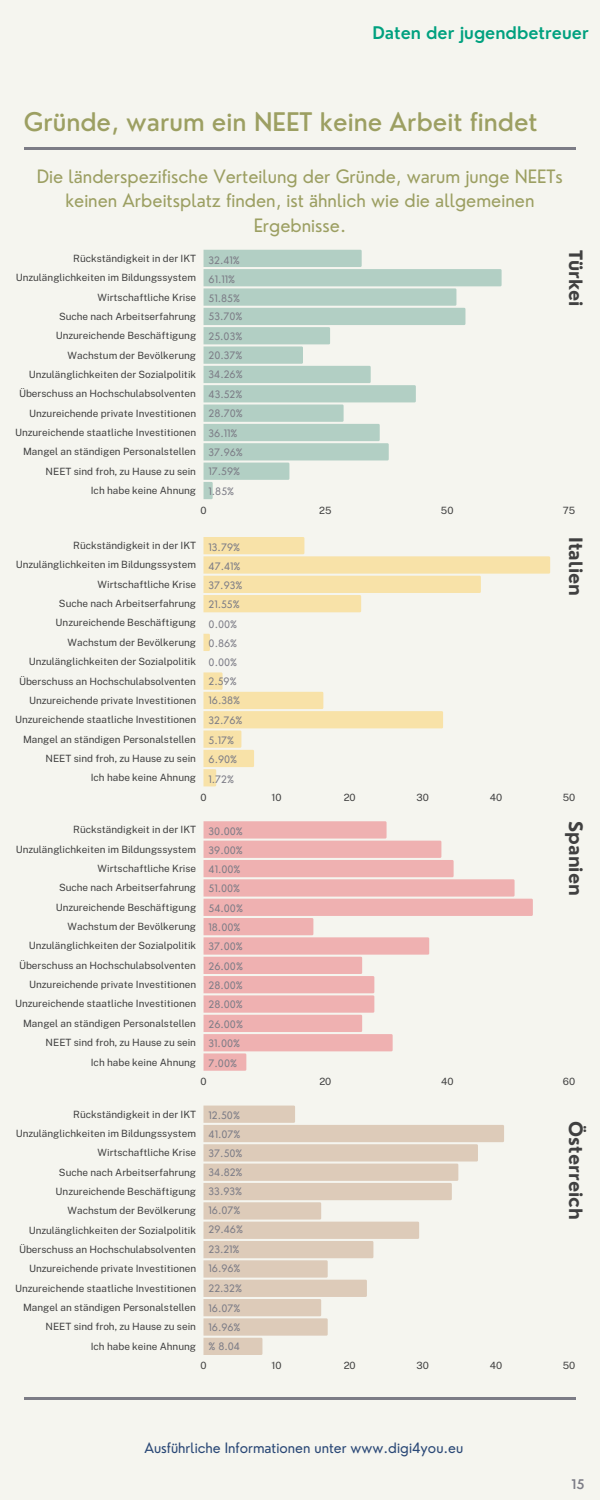
<style>
.page{position:relative;width:600px;height:1500px;background:#f5f5ef}
.page>*{position:absolute;margin:0;border:0;box-sizing:border-box;transform-origin:0 0}
.t1{font:500 25px "Nourd";color:#9c9f62}
.t2{font:18px/24.8px "Nourd";color:#9c9f62;text-align:center}
.t3{font:700 18px "Nourd";color:#404040}
.t4{font:600 17px "Nourd";color:#00a17f}
.t5{font:14px "Nourd";color:#2a4876}
.t6{font:600 13px "Nourd";color:#7c7c86}
.t7{font:10px/19.3px "Public Sans";color:#404040;text-align:right}
.t8{font:10px/19.4px "Nourd";color:#7c7c86}
</style>
<div class="page">
<hr style="left:24px;top:147px;width:552px;height:2px;background:#7c7c86">
<hr style="left:24px;top:1398px;width:552px;height:2px;background:#7c7c86">
<svg style="left:204px;top:250px;width:298px;height:249px"></svg>
<svg style="left:203px;top:537px;width:347px;height:75px"></svg>
<svg style="left:203px;top:634px;width:7px;height:17px"></svg>
<svg style="left:203px;top:672px;width:240px;height:114px"></svg>
<svg style="left:204px;top:821px;width:329px;height:250px"></svg>
<svg style="left:203px;top:1106px;width:301px;height:249px"></svg>
<h3 class="t4" style="left:372px;top:22px;width:218px">Daten der jugendbetreuer</h3>
<h1 class="t1" style="left:24px;top:106px;width:515px">Gründe, warum ein NEET keine Arbeit findet</h1>
<h2 class="t2" style="left:37px;top:163px;width:528px">Die länderspezifische Verteilung der Gründe, warum junge NEETs keinen Arbeitsplatz finden, ist ähnlich wie die allgemeinen<br>Ergebnisse.</h2>
<p class="t7" style="left:15px;top:249px;width:183px">Rückständigkeit i n der IKT<br>Unzulänglichkeiten i m Bi ldungssystem<br>Wi rtschaftliche Krise<br>Suche nach Arbeitserfahrung<br>Unzureichende Beschäftigung<br>Wachstum der Bevölkerung<br>Unzulänglichkeiten der Sozialpoliti k<br>Überschuss an Hochschulabsolventen<br>Unzureichende private Investitionen<br>Unzureichende staatliche Investitionen<br>Mangel an ständigen Personalstellen<br>NEET si nd froh, zu Hause zu sei n<br>Ich habe keine Ahnung</p>
<p class="t8" style="left:209px;top:251px;width:35px;line-height:18.9px">32.41%<br>61.11%<br>51.85%<br>53.70%</p>
<p class="t8" style="left:209px;top:327px;width:36px">25.03%<br>20.37%<br>34.26%<br>43.52%<br>28.70%<br>36.11%<br>37.96%<br>17.59%<br>1.85%</p>
<h2 class="t3" style="left:587px;top:250px;width:56px;rotate:90deg">Türkei</h2>
<p class="t7" style="left:200px;top:500px;width:8px">0</p>
<p class="t7" style="left:319px;top:500px;width:14px">25</p>
<p class="t7" style="left:441px;top:500px;width:14px">50</p>
<p class="t7" style="left:563px;top:500px;width:14px">75</p>
<p class="t7" style="left:15px;top:536px;width:183px">Rückständigkeit i n der IKT<br>Unzulänglichkeiten i m Bi ldungssystem<br>Wi rtschaftliche Krise<br>Suche nach Arbeitserfahrung<br>Unzureichende Beschäftigung<br>Wachstum der Bevölkerung<br>Unzulänglichkeiten der Sozialpoliti k<br>Überschuss an Hochschulabsolventen<br>Unzureichende private Investitionen<br>Unzureichende staatliche Investitionen<br>Mangel an ständigen Personalstellen<br>NEET si nd froh, zu Hause zu sei n<br>Ich habe keine Ahnung</p>
<p class="t8" style="left:209px;top:538px;width:35px;line-height:18.9px">13.79%<br>47.41%<br>37.93%<br>21.55%</p>
<p class="t8" style="left:209px;top:614px;width:35px">0.00%<br>0.86%<br>0.00%<br>2.59%<br>16.38%<br>32.76%<br>5.17%<br>6.90%<br>1.72%</p>
<h2 class="t3" style="left:587px;top:537px;width:60px;rotate:90deg">Italien</h2>
<p class="t7" style="left:200px;top:788px;width:8px">0</p>
<p class="t7" style="left:272px;top:788px;width:12px">10</p>
<p class="t7" style="left:344px;top:788px;width:14px">20</p>
<p class="t7" style="left:417px;top:788px;width:14px">30</p>
<p class="t7" style="left:490px;top:788px;width:14px">40</p>
<p class="t7" style="left:563px;top:788px;width:14px">50</p>
<p class="t7" style="left:15px;top:820px;width:183px">Rückständigkeit i n der IKT<br>Unzulänglichkeiten i m Bi ldungssystem<br>Wi rtschaftliche Krise<br>Suche nach Arbeitserfahrung<br>Unzureichende Beschäftigung<br>Wachstum der Bevölkerung<br>Unzulänglichkeiten der Sozialpoliti k<br>Überschuss an Hochschulabsolventen<br>Unzureichende private Investitionen<br>Unzureichende staatliche Investitionen<br>Mangel an ständigen Personalstellen<br>NEET si nd froh, zu Hause zu sei n<br>Ich habe keine Ahnung</p>
<p class="t8" style="left:209px;top:822px;width:36px;line-height:18.9px">30.00%<br>39.00%<br>41.00%<br>51.00%</p>
<p class="t8" style="left:209px;top:898px;width:36px">54.00%<br>18.00%<br>37.00%<br>26.00%<br>28.00%<br>28.00%<br>26.00%<br>31.00%<br>7.00%</p>
<h2 class="t3" style="left:587px;top:821px;width:76px;rotate:90deg">Spanien</h2>
<p class="t7" style="left:200px;top:1072px;width:8px">0</p>
<p class="t7" style="left:319px;top:1072px;width:14px">20</p>
<p class="t7" style="left:441px;top:1072px;width:14px">40</p>
<p class="t7" style="left:563px;top:1072px;width:14px">60</p>
<p class="t7" style="left:15px;top:1104px;width:183px">Rückständigkeit i n der IKT<br>Unzulänglichkeiten i m Bi ldungssystem<br>Wi rtschaftliche Krise<br>Suche nach Arbeitserfahrung<br>Unzureichende Beschäftigung<br>Wachstum der Bevölkerung<br>Unzulänglichkeiten der Sozialpoliti k<br>Überschuss an Hochschulabsolventen<br>Unzureichende private Investitionen<br>Unzureichende staatliche Investitionen<br>Mangel an ständigen Personalstellen<br>NEET si nd froh, zu Hause zu sei n<br>Ich habe keine Ahnung</p>
<p class="t8" style="left:209px;top:1105px;width:33px">12.50%</p>
<p class="t8" style="left:209px;top:1144px;width:36px;line-height:18.7px">37.50%<br>34.82%</p>
<p class="t8" style="left:209px;top:1182px;width:36px">33.93%<br>16.07%<br>29.46%<br>23.21%<br>16.96%<br>22.32%<br>16.07%<br>16.96% % 8.04</p>
<p class="t8" style="left:209px;top:1124px;width:33px">41.07%</p>
<h2 class="t3" style="left:587px;top:1121px;width:100px;rotate:90deg">Österreich</h2>
<p class="t7" style="left:200px;top:1356px;width:8px">0</p>
<p class="t7" style="left:272px;top:1356px;width:12px">10</p>
<p class="t7" style="left:344px;top:1356px;width:14px">20</p>
<p class="t7" style="left:417px;top:1356px;width:14px">30</p>
<p class="t7" style="left:490px;top:1356px;width:14px">40</p>
<p class="t7" style="left:563px;top:1356px;width:14px">50</p>
<h3 class="t5" style="left:144px;top:1439px;width:321px">Ausführliche Informationen unter www.digi4you.eu</h3>
<h3 class="t6" style="left:572px;top:1476px;width:15px">15</h3>
</div>
